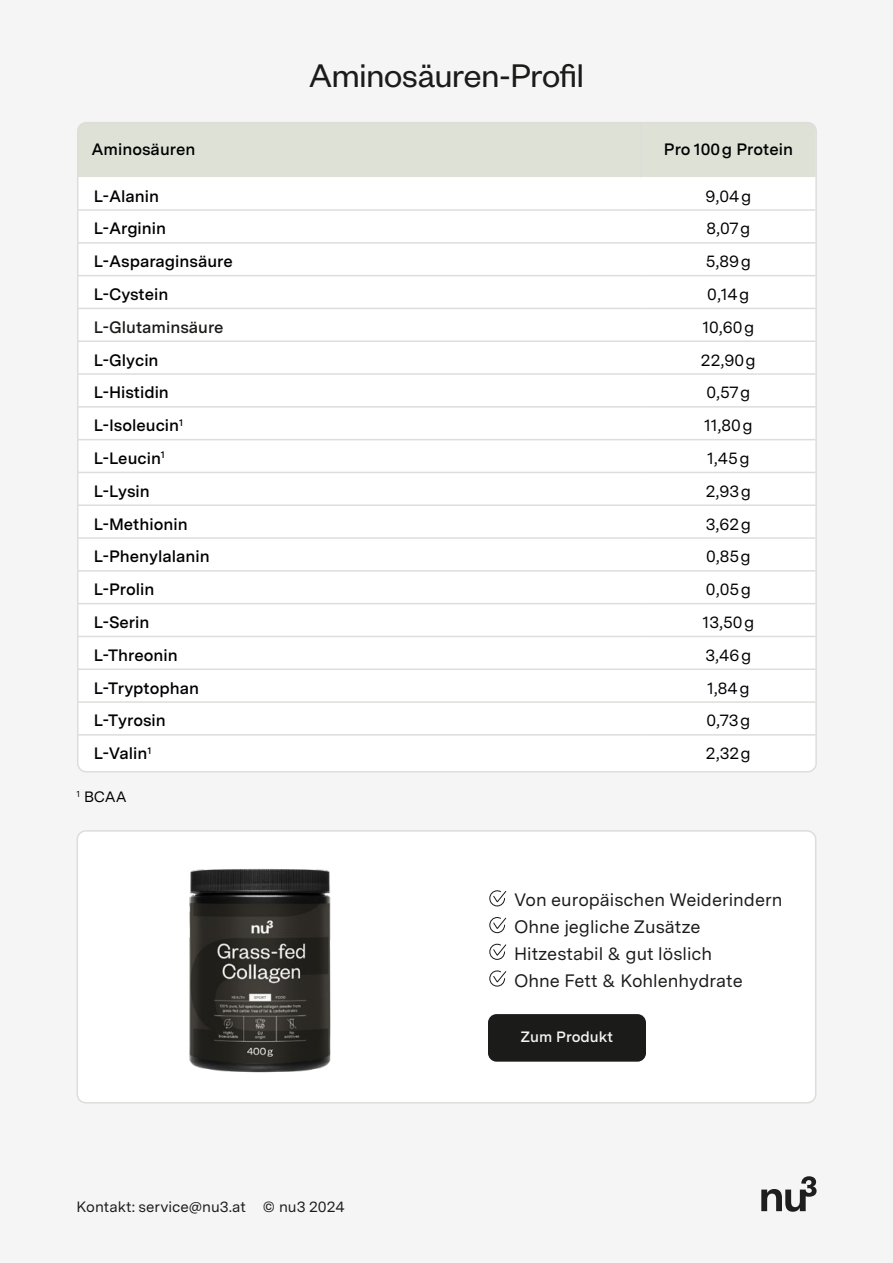
<style>
.page{position:relative;width:893px;height:1263px;background:#f5f5f5}
.page>*{position:absolute;margin:0;border:0;box-sizing:border-box;transform-origin:0 0}
.t1{font:36px "Founders Grotesk";letter-spacing:-.005em;color:#1b1b1a}
.t2{font:18px/27px "Messina Sans";color:#1b1b1a}
.t3{font:600 16.5px "Messina Sans";color:#000}
.t4{font:16.5px "Messina Sans";color:#000}
.t5{font:600 16.5px "Messina Sans";color:#1b1b1a}
.t6{font:15px "Messina Sans";color:#1b1b1a}
.t7{font:600 15px "Messina Sans";color:#f5f5f5}
.t8{font:15px "Messina Sans";color:#000}
</style>
<div class="page">
<div style="left:77px;top:831px;width:739px;height:272px;background:#fff;border-radius:9px"></div>
<div style="left:77px;top:830px;width:739px;height:273px;border:2px solid #ddddda;border-radius:9px"></div>
<div style="left:488px;top:1014px;width:158px;height:48px;background:#1b1b1a;border-radius:9px"></div>
<div style="left:80px;top:125px;width:734px;height:52px;background:#dde1d6"></div>
<hr style="left:640px;top:123px;width:2px;height:54px;background:#ddddda">
<hr style="left:78px;top:242px;width:563px;height:2px;background:#ddddda">
<hr style="left:641px;top:242px;width:174px;height:2px;background:#ddddda">
<hr style="left:78px;top:275px;width:563px;height:1px;background:#ddddda">
<hr style="left:641px;top:275px;width:174px;height:1px;background:#ddddda">
<hr style="left:78px;top:308px;width:563px;height:1px;background:#ddddda">
<hr style="left:641px;top:308px;width:174px;height:1px;background:#ddddda">
<hr style="left:78px;top:340px;width:563px;height:2px;background:#ddddda">
<hr style="left:641px;top:340px;width:174px;height:2px;background:#ddddda">
<hr style="left:78px;top:373px;width:563px;height:2px;background:#ddddda">
<hr style="left:641px;top:373px;width:174px;height:2px;background:#ddddda">
<hr style="left:78px;top:406px;width:563px;height:2px;background:#ddddda">
<hr style="left:641px;top:406px;width:174px;height:2px;background:#ddddda">
<hr style="left:78px;top:439px;width:563px;height:1px;background:#ddddda">
<hr style="left:641px;top:439px;width:174px;height:1px;background:#ddddda">
<hr style="left:78px;top:472px;width:563px;height:1px;background:#ddddda">
<hr style="left:641px;top:472px;width:174px;height:1px;background:#ddddda">
<hr style="left:78px;top:504px;width:563px;height:2px;background:#ddddda">
<hr style="left:641px;top:504px;width:174px;height:2px;background:#ddddda">
<hr style="left:78px;top:537px;width:563px;height:2px;background:#ddddda">
<hr style="left:641px;top:537px;width:174px;height:2px;background:#ddddda">
<hr style="left:78px;top:570px;width:563px;height:2px;background:#ddddda">
<hr style="left:641px;top:570px;width:174px;height:2px;background:#ddddda">
<hr style="left:78px;top:603px;width:563px;height:1px;background:#ddddda">
<hr style="left:641px;top:603px;width:174px;height:1px;background:#ddddda">
<hr style="left:78px;top:636px;width:563px;height:1px;background:#ddddda">
<hr style="left:641px;top:636px;width:174px;height:1px;background:#ddddda">
<hr style="left:78px;top:668px;width:563px;height:2px;background:#ddddda">
<hr style="left:641px;top:668px;width:174px;height:2px;background:#ddddda">
<hr style="left:78px;top:701px;width:563px;height:2px;background:#ddddda">
<hr style="left:641px;top:701px;width:174px;height:2px;background:#ddddda">
<hr style="left:78px;top:734px;width:563px;height:2px;background:#ddddda">
<hr style="left:641px;top:734px;width:174px;height:2px;background:#ddddda">
<hr style="left:78px;top:209px;width:563px;height:2px;background:#ddddda">
<hr style="left:641px;top:209px;width:174px;height:2px;background:#ddddda">
<img style="left:189px;top:869px;width:142px;height:204px">
<svg style="left:761px;top:1176px;width:56px;height:36px"></svg>
<svg style="left:489px;top:890px;width:18px;height:17px"></svg>
<svg style="left:489px;top:943px;width:18px;height:17px"></svg>
<svg style="left:489px;top:917px;width:18px;height:17px"></svg>
<svg style="left:489px;top:970px;width:18px;height:17px"></svg>
<h1 class="t1" style="left:309px;top:53px;width:276px">Aminosäuren-Profil</h1>
<p class="t3" style="left:91px;top:138px;width:105px">Aminosäuren</p>
<p class="t3" style="left:664px;top:138px;width:131px">Pro 100g Protein</p>
<p class="t3" style="left:94px;top:184px;width:67px">L-Alanin</p>
<p class="t4" style="left:705px;top:184px;width:47px">9,04g</p>
<p class="t3" style="left:94px;top:217px;width:74px">L-Arginin</p>
<p class="t4" style="left:706px;top:217px;width:45px">8,07g</p>
<p class="t3" style="left:94px;top:249px;width:140px">L-Asparaginsäure</p>
<p class="t4" style="left:706px;top:250px;width:46px">5,89g</p>
<p class="t3" style="left:94px;top:282px;width:76px">L-Cystein</p>
<p class="t4" style="left:707px;top:283px;width:44px">0,14g</p>
<p class="t5" style="left:94px;top:315px;width:131px">L-Glutaminsäure</p>
<p class="t4" style="left:702px;top:315px;width:53px">10,60g</p>
<p class="t3" style="left:94px;top:348px;width:66px">L-Glycin</p>
<p class="t4" style="left:701px;top:348px;width:56px">22,90g</p>
<p class="t3" style="left:94px;top:381px;width:76px">L-Histidin</p>
<p class="t4" style="left:706px;top:381px;width:45px">0,57g</p>
<p class="t3" style="left:94px;top:413px;width:91px">L-Isoleucin<sup>1</sup></p>
<p class="t4" style="left:704px;top:414px;width:50px">11,80g</p>
<p class="t3" style="left:94px;top:446px;width:73px">L-Leucin<sup>1</sup></p>
<p class="t4" style="left:707px;top:447px;width:44px">1,45g</p>
<p class="t3" style="left:94px;top:479px;width:57px">L-Lysin</p>
<p class="t4" style="left:706px;top:479px;width:47px">2,93g</p>
<p class="t3" style="left:94px;top:512px;width:95px">L-Methionin</p>
<p class="t4" style="left:706px;top:512px;width:47px">3,62g</p>
<p class="t3" style="left:94px;top:545px;width:117px">L-Phenylalanin</p>
<p class="t4" style="left:706px;top:545px;width:46px">0,85g</p>
<p class="t3" style="left:94px;top:577px;width:62px">L-Prolin</p>
<p class="t4" style="left:706px;top:578px;width:46px">0,05g</p>
<p class="t3" style="left:94px;top:610px;width:57px">L-Serin</p>
<p class="t4" style="left:703px;top:611px;width:53px">13,50g</p>
<p class="t3" style="left:94px;top:643px;width:85px">L-Threonin</p>
<p class="t4" style="left:706px;top:643px;width:47px">3,46g</p>
<p class="t3" style="left:94px;top:676px;width:107px">L-Tryptophan</p>
<p class="t4" style="left:707px;top:676px;width:44px">1,84g</p>
<p class="t3" style="left:94px;top:709px;width:73px">L-Tyrosin</p>
<p class="t4" style="left:706px;top:709px;width:45px">0,73g</p>
<p class="t3" style="left:94px;top:741px;width:59px">L-Valin<sup>1</sup></p>
<p class="t4" style="left:706px;top:742px;width:46px">2,32g</p>
<p class="t8" style="left:77px;top:786px;width:52px"><sup>1</sup> BCAA</p>
<p class="t6" style="left:77px;top:1196px;width:270px">Kontakt: service@nu3.at © nu3 2024</p>
<p class="t2" style="left:514px;top:886px;width:270px">Von europäischen Weiderindern<br>Ohne jegliche Zusätze<br>Hitzestabil &amp; gut löslich<br>Ohne Fett &amp; Kohlenhydrate</p>
<p class="t7" style="left:520px;top:1026px;width:94px">Zum Produkt</p>
</div>
